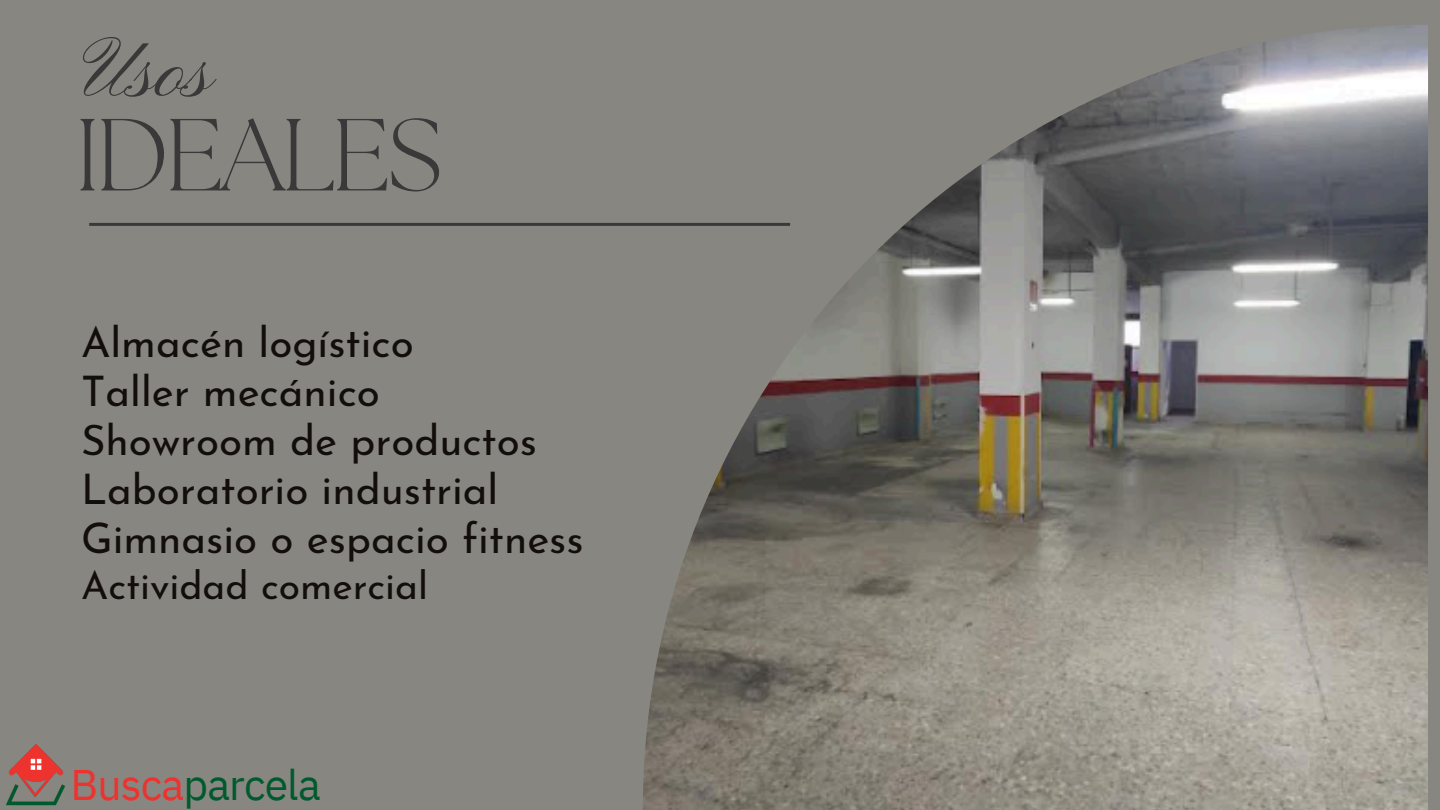
<style>
.page{position:relative;width:1440px;height:810px;background:#888681}
.page>*{position:absolute;margin:0;border:0;box-sizing:border-box;transform-origin:0 0}
.t1{font:300 102.2px "The Seasons";letter-spacing:-.04em;color:#393939}
.t2{font:86px "Pinyon Script";color:#393939}
.t3{font:42.7px "IBM Plex Sans";letter-spacing:-.02em;color:#015a2e}
.t4{font:42.2px "Josefin Sans";color:#130e0c}
.t5{font:39.1px "Josefin Sans";color:#130e0c}
.s1{color:#ee322e}
</style>
<div class="page">
<img style="left:643px;top:25px;width:785px;height:785px">
<hr style="left:89px;top:223px;width:701px;height:3px;background:#393939">
<img style="left:6px;top:744px;width:59px;height:62px">
<p class="t2" style="left:83px;top:22px;width:134px">Usos</p>
<p class="t1" style="left:75px;top:109px;width:369px">IDEALES</p>
<h1 class="t4" style="left:81px;top:325px;width:334px">Almacén logístico</h1>
<p class="t4" style="left:81px;top:374px;width:300px">Taller mecánico</p>
<p class="t4" style="left:81px;top:423px;width:458px">Showroom de productos</p>
<p class="t4" style="left:81px;top:473px;width:419px">Laboratorio industrial</p>
<p class="t4" style="left:81px;top:522px;width:504px">Gimnasio o espacio fitness</p>
<p class="t5" style="left:81px;top:570px;width:349px">Actividad comercial</p>
<p class="t3" style="left:71px;top:756px;width:252px"><span class="s1">Busca</span>parcela</p>
</div>
